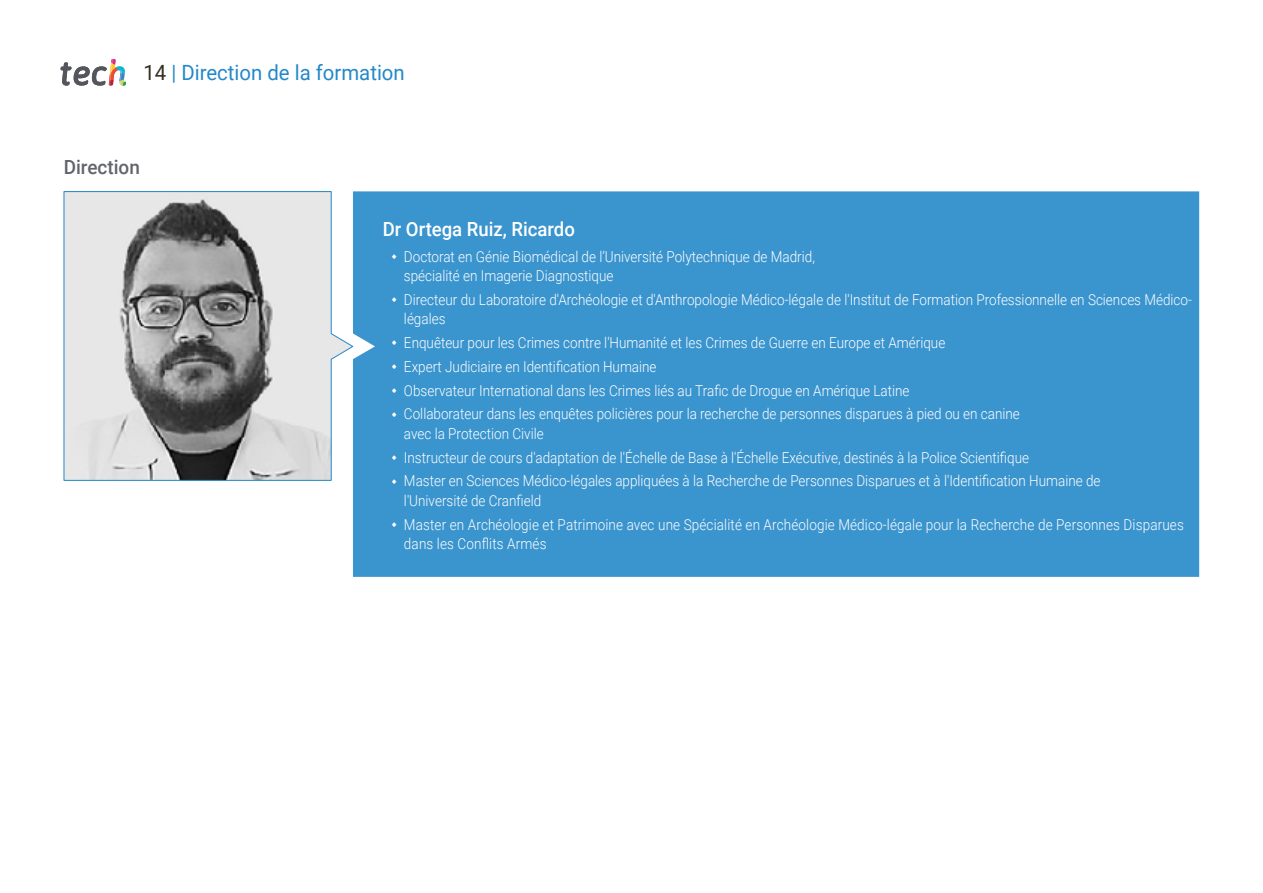
<style>
.page{position:relative;width:1263px;height:893px;background:#fff}
.page>*{position:absolute;margin:0;border:0;box-sizing:border-box;transform-origin:0 0}
.t1{font:21px "Roboto";color:#2488c9}
.t2{font:500 19.5px "Roboto";color:#fff;scale:.95 1}
.t3{font:500 19.5px "Roboto";color:#61646a}
.t4{font:300 15px/23.7px "Roboto";color:#fff;scale:.9 1}
.s1{color:#312e20}
</style>
<div class="page">
<div style="left:353px;top:191px;width:846px;height:386px;background:#3a94ce"></div>
<svg style="left:64px;top:191px;width:289px;height:290px;background:#b8b9ba"></svg>
<svg style="left:61px;top:59px;width:65px;height:27px"></svg>
<svg style="left:392px;top:254px;width:5px;height:5px"></svg>
<svg style="left:392px;top:297px;width:5px;height:5px"></svg>
<svg style="left:392px;top:340px;width:5px;height:5px"></svg>
<svg style="left:392px;top:364px;width:5px;height:5px"></svg>
<svg style="left:392px;top:388px;width:5px;height:5px"></svg>
<svg style="left:392px;top:412px;width:5px;height:5px"></svg>
<svg style="left:392px;top:455px;width:5px;height:5px"></svg>
<svg style="left:392px;top:479px;width:5px;height:5px"></svg>
<svg style="left:392px;top:522px;width:5px;height:5px"></svg>
<h1 class="t1" style="left:144px;top:57px;width:263px"><span class="s1">14</span> | Direction de la formation</h1>
<h2 class="t3" style="left:64px;top:154px;width:78px">Direction</h2>
<h2 class="t2" style="left:383px;top:215px;width:204px">Dr Ortega Ruiz, Ricardo</h2>
<p class="t4" style="left:404px;top:246px;width:458px;line-height:19.5px">Doctorat en Génie Biomédical de l’Université Polytechnique de Madrid, spécialité en Imagerie Diagnostique</p>
<p class="t4" style="left:404px;top:289px;width:877px;line-height:19.5px">Directeur du Laboratoire d'Archéologie et d'Anthropologie Médico-légale de l'Institut de Formation Professionnelle en Sciences Médico&shy;légales</p>
<p class="t4" style="left:404px;top:330px;width:686px">Enquêteur pour les Crimes contre l'Humanité et les Crimes de Guerre en Europe et Amérique<br>Expert Judiciaire en Identification Humaine<br>Observateur International dans les Crimes liés au Trafic de Drogue en Amérique Latine<br>Collaborateur dans les enquêtes policières pour la recherche de personnes disparues à pied ou en canine</p>
<p class="t4" style="left:404px;top:421px;width:775px">avec la Protection Civile<br>Instructeur de cours d'adaptation de l'Échelle de Base à l'Échelle Exécutive, destinés à la Police Scientifique<br>Master en Sciences Médico-légales appliquées à la Recherche de Personnes Disparues et à l'Identification Humaine de</p>
<p class="t4" style="left:404px;top:488px;width:868px">l'Université de Cranfield<br>Master en Archéologie et Patrimoine avec une Spécialité en Archéologie Médico-légale pour la Recherche de Personnes Disparues</p>
<p class="t4" style="left:404px;top:531px;width:160px">dans les Conflits Armés</p>
</div>
